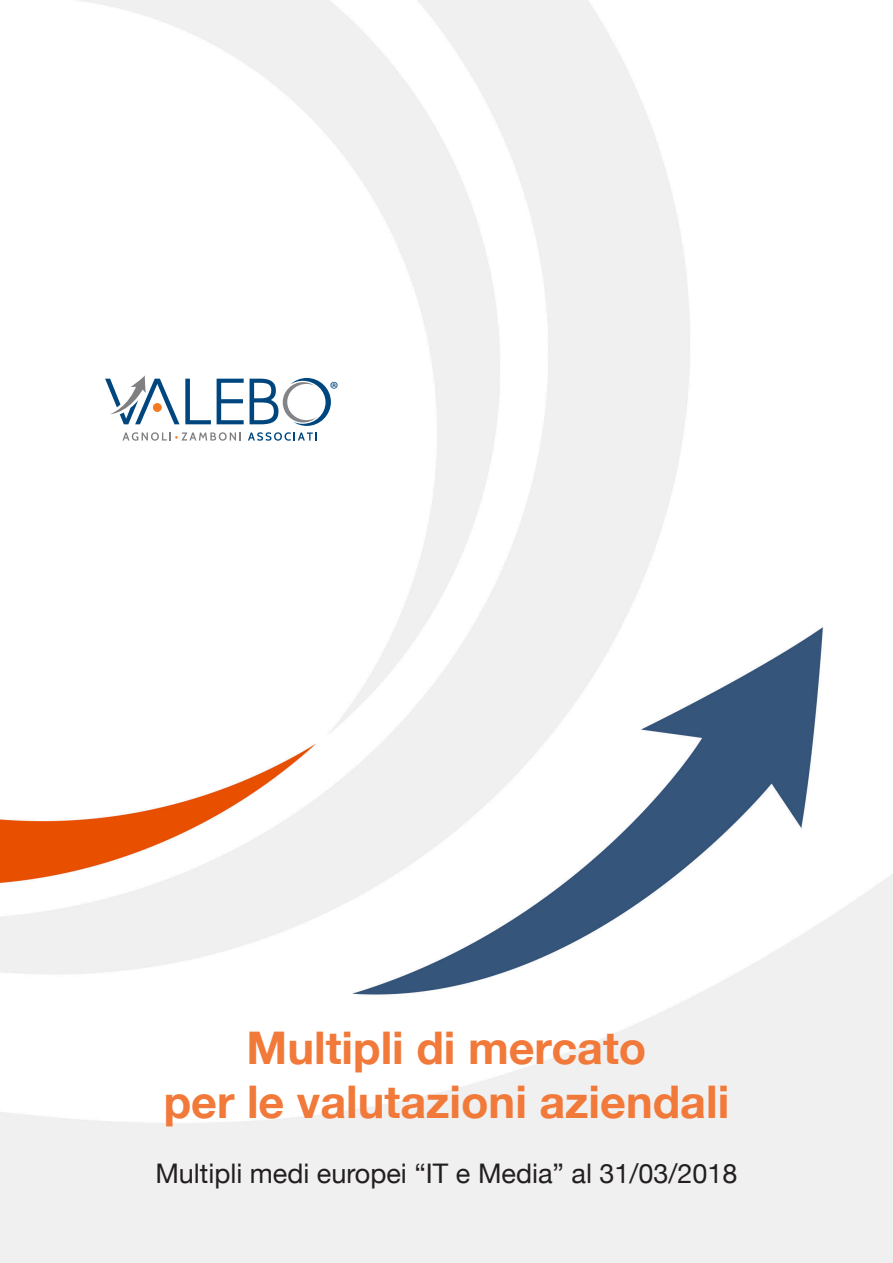
<style>
.page{position:relative;width:893px;height:1263px;background:#fff}
.page>*{position:absolute;margin:0;border:0;box-sizing:border-box;transform-origin:0 0}
.t1{font:700 45px "Helvetica Neue";color:#f1793a}
.t2{font:27px "Helvetica Neue";color:#231f20}
.t3{font:20.7px "Myriad Pro";color:#00467e}
</style>
<div class="page">
<img style="left:0;top:0;width:893px;height:1263px">
<div style="left:0;top:332px;width:357px;height:174px;background:#fff"></div>
<svg style="left:217px;top:379px;width:27px;height:45px"></svg>
<svg style="left:105px;top:375px;width:106px;height:49px"></svg>
<svg style="left:248px;top:432px;width:69px;height:9px"></svg>
<svg style="left:122px;top:432px;width:119px;height:9px"></svg>
<svg style="left:250px;top:378px;width:81px;height:48px"></svg>
<p class="t3" style="left:330px;top:376px;width:10px">®</p>
<p class="t1" style="left:247px;top:1013px;width:401px">Multipli di mercato</p>
<p class="t1" style="left:164px;top:1067px;width:567px">per le valutazioni aziendali</p>
<p class="t2" style="left:155px;top:1154px;width:584px">Multipli medi europei “IT e Media” al 31/03/2018</p>
</div>
